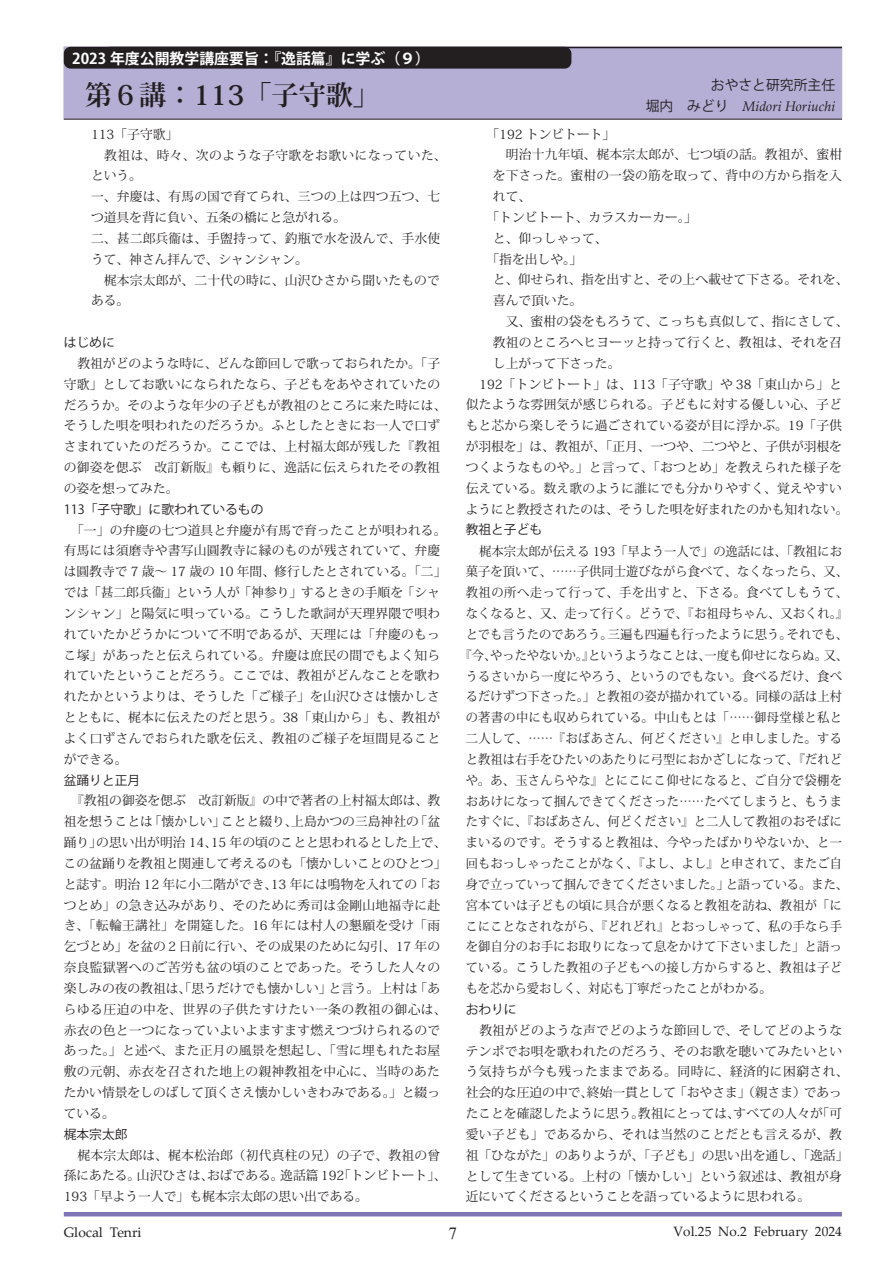
<style>
.page{position:relative;width:893px;height:1263px;background:#fff}
.page>*{position:absolute;margin:0;border:0;box-sizing:border-box;transform-origin:0 0}
.t1{font:700 27.15px "Koz Min Pr 6 N";color:#231f20}
.t2{font:16.95px "Times New Roman";color:#231f20}
.t3{font:700 14.85px "Koz Go Pr 6 N";color:#fff}
.t4{font:italic 13.8px "Palatino Linotype";color:#231f20}
.t5{font:13.8px "Palatino Linotype";color:#231f20}
.t6{font:13.8px "Koz Go Pr 6 N";color:#231f20}
.t7{font:13.5px "Palatino Linotype";color:#231f20}
.t8{font:12.75px/20.9px "Koz Min Pr 6 N";letter-spacing:.015em;color:#231f20}
.t9{font:12.75px "Koz Min Pr 6 N";letter-spacing:.015em;color:#231f20;scale:.96 1}
.t10{font:12.75px "Koz Go Pr 6 N";color:#231f20}
.t11{font:12.75px "Koz Min Pr 6 N";letter-spacing:.05em;color:#231f20;scale:.96 1}
.s1{font-family:"Koz Go Pr 6 N";font-style:normal}
</style>
<div class="page">
<hr style="left:64px;top:1212px;width:778px;height:4px;background:#7f74b5">
<div style="left:64px;top:47px;width:778px;height:72px;background:#b5aed5;border:1px solid #b5aed5"></div>
<hr style="left:64px;top:119px;width:778px;height:1px;background:#231f20">
<hr style="left:109px;top:47px;width:733px;height:1px;background:#231f20">
<div style="left:64px;top:47px;width:507px;height:22px;background:#231f20;border-radius:7px"></div>
<p class="t3" style="left:72px;top:50px;width:359px">2023 年度公開教学講座要旨：『逸話篇』に学ぶ（９）</p>
<h1 class="t1" style="left:85px;top:79px;width:296px">第６講：113「子守歌」</h1>
<p class="t8" style="left:91px;top:124px;width:357px">113「子守歌」<br>　教祖は、時々、次のような子守歌をお歌いになっていた、という。<br>一、弁慶は、有馬の国で育てられ、三つの上は四つ五つ、七つ道具を背に負い、五条の橋にと急がれる。<br>二、甚二郎兵衞は、手盥持って、釣瓶で水を汲んで、手水使うて、神さん拝んで、シャンシャン。<br>　梶本宗太郎が、二十代の時に、山沢ひさから聞いたものである。</p>
<p class="t10" style="left:64px;top:335px;width:53px">はじめに</p>
<p class="t8" style="left:64px;top:353px;width:384px;text-indent:14px">教祖がどのような時に、どんな節回しで歌っておられたか。「子守歌」としてお歌いになられたなら、子どもをあやされていたのだろうか。そのような年少の子どもが教祖のところに来た時には、そうした唄を唄われたのだろうか。ふとしたときにお一人で口ずさまれていたのだろうか。ここでは、上村福太郎が残した『教祖の御姿を偲ぶ　改訂新版』も頼りに、逸話に伝えられたその教祖の姿を想ってみた。</p>
<p class="t10" style="left:64px;top:502px;width:201px">113「子守歌」に歌われているもの</p>
<p class="t8" style="left:64px;top:520px;width:384px;text-indent:7px">「一」の弁慶の七つ道具と弁慶が有馬で育ったことが唄われる。有馬には須磨寺や書写山圓教寺に縁のものが残されていて、弁慶は圓教寺で 7 歳～ 17 歳の 10 年間、修行したとされている。「二」では「甚二郎兵衞」という人が「神参り」するときの手順を「シャンシャン」と陽気に唄っている。こうした歌詞が天理界隈で唄われていたかどうかについて不明であるが、天理には「弁慶のもっこ塚」があったと伝えられている。弁慶は庶民の間でもよく知られていたということだろう。ここでは、教祖がどんなことを歌われたかというよりは、そうした「ご様子」を山沢ひさは懐かしさとともに、梶本に伝えたのだと思う。38「東山から」も、教祖がよく口ずさんでおられた歌を伝え、教祖のご様子を垣間見ることができる。</p>
<p class="t10" style="left:64px;top:773px;width:78px">盆踊りと正月</p>
<p class="t8" style="left:64px;top:791px;width:384px;text-indent:7px">『教祖の御姿を偲ぶ　改訂新版』の中で著者の上村福太郎は、教祖を想うことは「懐かしい」ことと綴り、上島かつの三島神社の「盆踊り」の思い出が明治 14、15 年の頃のことと思われるとした上で、この盆踊りを教祖と関連して考えるのも「懐かしいことのひとつ」と誌す。明治 12 年に小二階ができ、13 年には鳴物を入れての「おつとめ」の急き込みがあり、そのために秀司は金剛山地福寺に赴き、「転輪王講社」を開筵した。16 年には村人の懇願を受け「雨乞づとめ」を盆の２日前に行い、その成果のために勾引、17 年の奈良監獄署へのご苦労も盆の頃のことであった。そうした人々の楽しみの夜の教祖は、「思うだけでも懐かしい」と言う。上村は「あらゆる圧迫の中を、世界の子供たすけたい一条の教祖の御心は、赤衣の色と一つになっていよいよますます燃えつづけられるのであった。」と述べ、また正月の風景を想起し、「雪に埋もれたお屋敷の元朝、赤衣を召された地上の親神教祖を中心に、当時のあたたかい情景をしのばして頂くさえ懐かしいきわみである。」と綴っている。</p>
<p class="t10" style="left:64px;top:1127px;width:65px">梶本宗太郎</p>
<p class="t8" style="left:64px;top:1145px;width:384px;text-indent:14px">梶本宗太郎は､梶本松治郎（初代真柱の兄）の子で、教祖の曾孫にあたる。山沢ひさは、おばである｡逸話篇 192「トンビトート」、<br>193「早よう一人で」も梶本宗太郎の思い出である。</p>
<p class="t6" style="left:711px;top:77px;width:126px">おやさと研究所主任</p>
<p class="t4" style="left:646px;top:96px;width:191px"><span class="s1">堀内　みどり　</span>Midori Horiuchi</p>
<p class="t8" style="left:487px;top:124px;width:130px">「192 トンビトート」</p>
<p class="t8" style="left:493px;top:145px;width:351px">　明治十九年頃、梶本宗太郎が、七つ頃の話。教祖が、蜜柑</p>
<p class="t8" style="left:493px;top:165px;width:350px">を下さった。蜜柑の一袋の筋を取って、背中の方から指を入</p>
<p class="t8" style="left:493px;top:186px;width:40px">れて、</p>
<p class="t8" style="left:487px;top:207px;width:212px">「トンビトート、カラスカーカー。」</p>
<p class="t8" style="left:493px;top:228px;width:116px">と、仰っしゃって、</p>
<p class="t8" style="left:487px;top:249px;width:97px">「指を出しや。」</p>
<p class="t8" style="left:493px;top:270px;width:357px">と、仰せられ、指を出すと、その上へ載せて下さる。それを、</p>
<p class="t8" style="left:493px;top:290px;width:91px">喜んで頂いた。</p>
<p class="t8" style="left:493px;top:311px;width:357px">　又、蜜柑の袋をもろうて、こっちも真似して、指にさして、</p>
<p class="t8" style="left:493px;top:332px;width:350px">教祖のところへヒヨーッと持って行くと、教祖は、それを召</p>
<p class="t8" style="left:493px;top:353px;width:129px">し上がって下さった。</p>
<p class="t8" style="left:479px;top:374px;width:364px">192「トンビトート」は、113「子守歌」や 38「東山から」と</p>
<p class="t8" style="left:466px;top:395px;width:378px">似たような雰囲気が感じられる。子どもに対する優しい心、子ど</p>
<p class="t8" style="left:466px;top:415px;width:378px">もと芯から楽しそうに過ごされている姿が目に浮かぶ。19「子供</p>
<p class="t8" style="left:466px;top:436px;width:378px">が羽根を」は、教祖が、「正月、一つや、二つやと、子供が羽根を</p>
<p class="t8" style="left:466px;top:457px;width:378px">つくようなものや。」と言って、「おつとめ」を教えられた様子を</p>
<p class="t8" style="left:466px;top:478px;width:378px">伝えている。数え歌のように誰にでも分かりやすく､覚えやすい</p>
<p class="t8" style="left:466px;top:499px;width:384px">ようにと教授されたのは、そうした唄を好まれたのかも知れない。</p>
<p class="t10" style="left:466px;top:522px;width:78px">教祖と子ども</p>
<p class="t9" style="left:479px;top:544px;width:379px">梶本宗太郎が伝える 193「早よう一人で」の逸話には、「教祖にお</p>
<p class="t9" style="left:466px;top:564px;width:400px">菓子を頂いて、……子供同士遊びながら食べて、なくなったら、又、</p>
<p class="t11" style="left:466px;top:585px;width:400px">教祖の所へ走って行って、手を出すと、下さる。食べてしもうて、</p>
<p class="t9" style="left:466px;top:606px;width:400px">なくなると、又、走って行く。どうで、『お祖母ちゃん、又おくれ。』</p>
<p class="t9" style="left:466px;top:627px;width:400px">とでも言うたのであろう。三遍も四遍も行ったように思う。それでも、</p>
<p class="t9" style="left:460px;top:648px;width:406px">『今、やったやないか。』というようなことは、一度も仰せにならぬ。又、</p>
<p class="t9" style="left:466px;top:669px;width:393px">うるさいから一度にやろう、というのでもない。食べるだけ、食べ</p>
<p class="t9" style="left:466px;top:689px;width:393px">るだけずつ下さった。」と教祖の姿が描かれている。同様の話は上村</p>
<p class="t9" style="left:466px;top:710px;width:393px">の著書の中にも収められている。中山もとは「……御母堂様と私と</p>
<p class="t9" style="left:466px;top:731px;width:393px">二人して、……『おばあさん、何どください』と申しました。する</p>
<p class="t9" style="left:466px;top:752px;width:393px">と教祖は右手をひたいのあたりに弓型におかざしになって、『だれど</p>
<p class="t9" style="left:466px;top:773px;width:393px">や。あ、玉さんらやな』とにこにこ仰せになると、ご自分で袋棚を</p>
<p class="t9" style="left:466px;top:794px;width:393px">おあけになって掴んできてくださった……たべてしまうと、もうま</p>
<p class="t9" style="left:466px;top:814px;width:393px">たすぐに、『おばあさん、何どください』と二人して教祖のおそばに</p>
<p class="t9" style="left:466px;top:835px;width:393px">まいるのです。そうすると教祖は、今やったばかりやないか、と一</p>
<p class="t9" style="left:466px;top:856px;width:394px">回もおっしゃったことがなく、『よし、よし』と申されて、またご自</p>
<p class="t9" style="left:466px;top:877px;width:400px">身で立っていって掴んできてくださいました。」と語っている。また、</p>
<p class="t9" style="left:466px;top:898px;width:393px">宮本ていは子どもの頃に具合が悪くなると教祖を訪ね、教祖が「に</p>
<p class="t9" style="left:466px;top:919px;width:393px">こにことなされながら、『どれどれ』とおっしゃって、私の手なら手</p>
<p class="t9" style="left:466px;top:939px;width:393px">を御自分のお手にお取りになって息をかけて下さいました」と語っ</p>
<p class="t9" style="left:466px;top:960px;width:393px">ている。こうした教祖の子どもへの接し方からすると、教祖は子ど</p>
<p class="t9" style="left:466px;top:981px;width:320px">もを芯から愛おしく、対応も丁寧だったことがわかる。</p>
<p class="t10" style="left:466px;top:1002px;width:53px">おわりに</p>
<p class="t8" style="left:466px;top:1020px;width:384px;text-indent:14px">教祖がどのような声でどのような節回しで、そしてどのようなテンポでお唄を歌われたのだろう、そのお歌を聴いてみたいという気持ちが今も残ったままである。同時に、経済的に困窮され、社会的な圧迫の中で、終始一貫として「おやさま」（親さま）であったことを確認したように思う。教祖にとっては、すべての人々が「可愛い子ども」であるから、それは当然のことだとも言えるが、教祖「ひながた」のありようが、「子ども」の思い出を通し、「逸話」として生きている。上村の「懐かしい」という叙述は、教祖が身近にいてくださるということを語っているように思われる。</p>
<p class="t5" style="left:64px;top:1222px;width:79px">Glocal Tenri</p>
<h2 class="t2" style="left:449px;top:1221px;width:10px">7</h2>
<p class="t7" style="left:673px;top:1222px;width:170px">Vol.25 No.2 February 2024</p>
</div>
